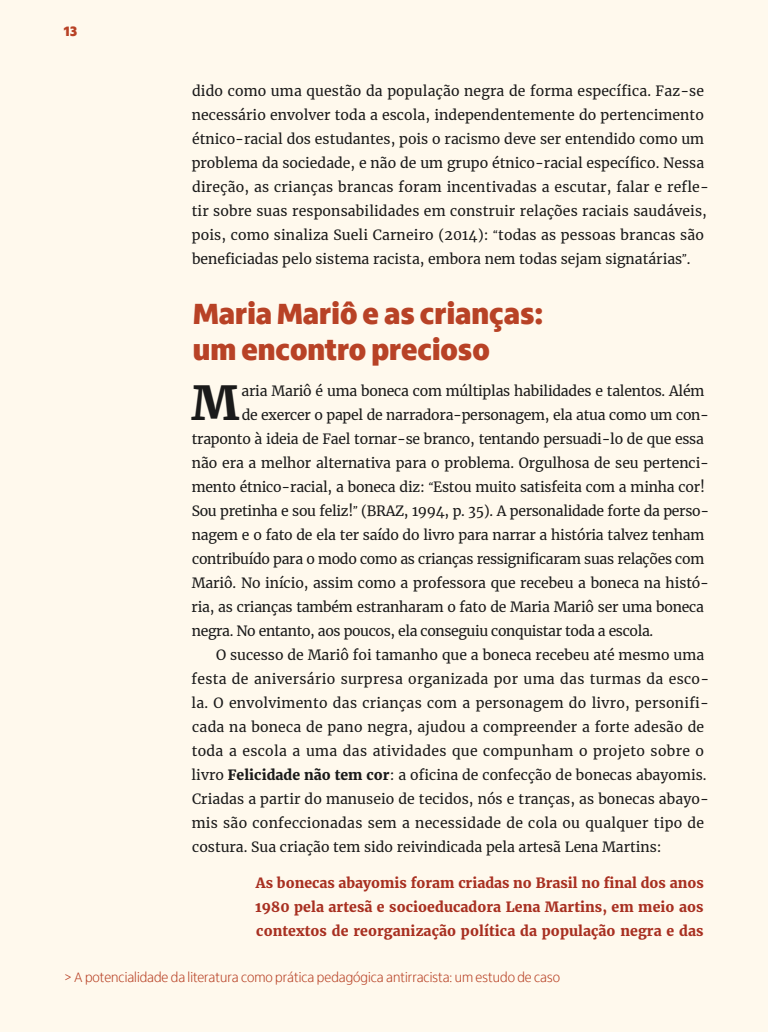
<style>
.page{position:relative;width:768px;height:1032px;background:#fff9ed}
.page>*{position:absolute;margin:0;border:0;box-sizing:border-box;transform-origin:0 0}
.t1{font:900 46.3px "Merriweather";color:#1a1a1a}
.t2{font:900 30px/36px "Itau Display";color:#b84226}
.t3{font:14px/24px "Merriweather";color:#1a1a1a}
.t4{font:14px "Merriweather";letter-spacing:.02em;color:#1a1a1a}
.t5{font:300 14px "Itau Display";color:#b84226}
.t6{font:900 14px/24px "Merriweather";letter-spacing:.005em;color:#a83021;text-align:justify}
.t7{font:14px "Merriweather";letter-spacing:-.025em;color:#1a1a1a}
.t8{font:14px "Merriweather";letter-spacing:-.02em;color:#1a1a1a}
.t9{font:14px "Merriweather";letter-spacing:.025em;color:#1a1a1a}
.t10{font:900 14px "Itau Display";color:#b84226}
.s1{font-family:"Faustina"}
.s2{font-weight:900}
</style>
<div class="page">
<p class="t10" style="left:64px;top:23px;width:15px">13</p>
<p class="t3" style="left:192px;top:79px;width:519px">dido como uma questão da população negra de forma específica. Faz-se necessário envolver toda a escola, independentemente do pertencimento étnico-racial dos estudantes, pois o racismo deve ser entendido como um problema da sociedade, e não de um grupo étnico-racial específico. Nessa direção, as crianças brancas foram incentivadas a escutar, falar e refle&shy;tir sobre suas responsabilidades em construir relações raciais saudáveis, pois, como sinaliza Sueli Carneiro (2014): <span class="s1">“</span>todas as pessoas brancas são beneficiadas pelo sistema racista, embora nem todas sejam signatárias<span class="s1">”</span>.</p>
<h2 class="t2" style="left:193px;top:296px;width:352px">Maria Mariô e as crianças: um encontro precioso</h2>
<h1 class="t1" style="left:191px;top:371px;width:49px">M</h1>
<p class="t3" style="left:241px;top:379px;width:464px">aria Mariô é uma boneca com múltiplas habilidades e talentos. Além</p>
<p class="t8" style="left:242px;top:405px;width:469px">de exercer o papel de narradora-personagem, ela atua como um con-</p>
<p class="t3" style="left:192px;top:427px;width:514px">traponto à ideia de Fael tornar-se branco, tentando persuadi-lo de que essa</p>
<p class="t3" style="left:192px;top:451px;width:519px">não era a melhor alternativa para o problema. Orgulhosa de seu pertenci-</p>
<p class="t3" style="left:192px;top:475px;width:515px">mento étnico-racial, a boneca diz: <span class="s1">“</span>Estou muito satisfeita com a minha cor!</p>
<p class="t8" style="left:192px;top:501px;width:519px">Sou pretinha e sou feliz!<span class="s1">”</span> (BRAZ, 1994, p. 35). A personalidade forte da perso-</p>
<p class="t3" style="left:192px;top:522px;width:514px">nagem e o fato de ela ter saído do livro para narrar a história talvez tenham</p>
<p class="t7" style="left:192px;top:549px;width:514px">contribuído para o modo como as crianças ressignificaram suas relações com</p>
<p class="t3" style="left:192px;top:570px;width:519px">Mariô. No início, assim como a professora que recebeu a boneca na histó-</p>
<p class="t3" style="left:192px;top:594px;width:514px">ria, as crianças também estranharam o fato de Maria Mariô ser uma boneca</p>
<p class="t7" style="left:192px;top:621px;width:463px">negra. No entanto, aos poucos, ela conseguiu conquistar toda a escola.</p>
<p class="t3" style="left:216px;top:642px;width:490px">O sucesso de Mariô foi tamanho que a boneca recebeu até mesmo uma</p>
<p class="t4" style="left:192px;top:669px;width:519px">festa de aniversário surpresa organizada por uma das turmas da esco-</p>
<p class="t4" style="left:192px;top:693px;width:519px">la. O envolvimento das crianças com a personagem do livro, personifi-</p>
<p class="t3" style="left:192px;top:714px;width:513px">cada na boneca de pano negra, ajudou a compreender a forte adesão de</p>
<p class="t9" style="left:192px;top:741px;width:514px">toda a escola a uma das atividades que compunham o projeto sobre o</p>
<p class="t3" style="left:192px;top:762px;width:516px">livro <span class="s2">Felicidade não tem cor</span>: a oficina de confecção de bonecas abayomis.</p>
<p class="t3" style="left:192px;top:786px;width:518px">Criadas a partir do manuseio de tecidos, nós e tranças, as bonecas abayo-</p>
<p class="t4" style="left:192px;top:813px;width:514px">mis são confeccionadas sem a necessidade de cola ou qualquer tipo de</p>
<p class="t3" style="left:192px;top:834px;width:471px">costura. Sua criação tem sido reivindicada pela artesã Lena Martins:</p>
<p class="t6" style="left:255px;top:870px;width:450px">As bonecas abayomis foram criadas no Brasil no final dos anos 1980 pela artesã e socioeducadora Lena Martins, em meio aos contextos de reorganização política da população negra e das</p>
<p class="t5" style="left:64px;top:970px;width:498px">&gt; A potencialidade da literatura como prática pedagógica antirracista: um estudo de caso</p>
<p class="t5" style="left:74px;top:971px;width:570px">O quilombismo na literatura fricana e afro-brasileira: uma perspectiva identitária na educação escolar</p>
</div>
